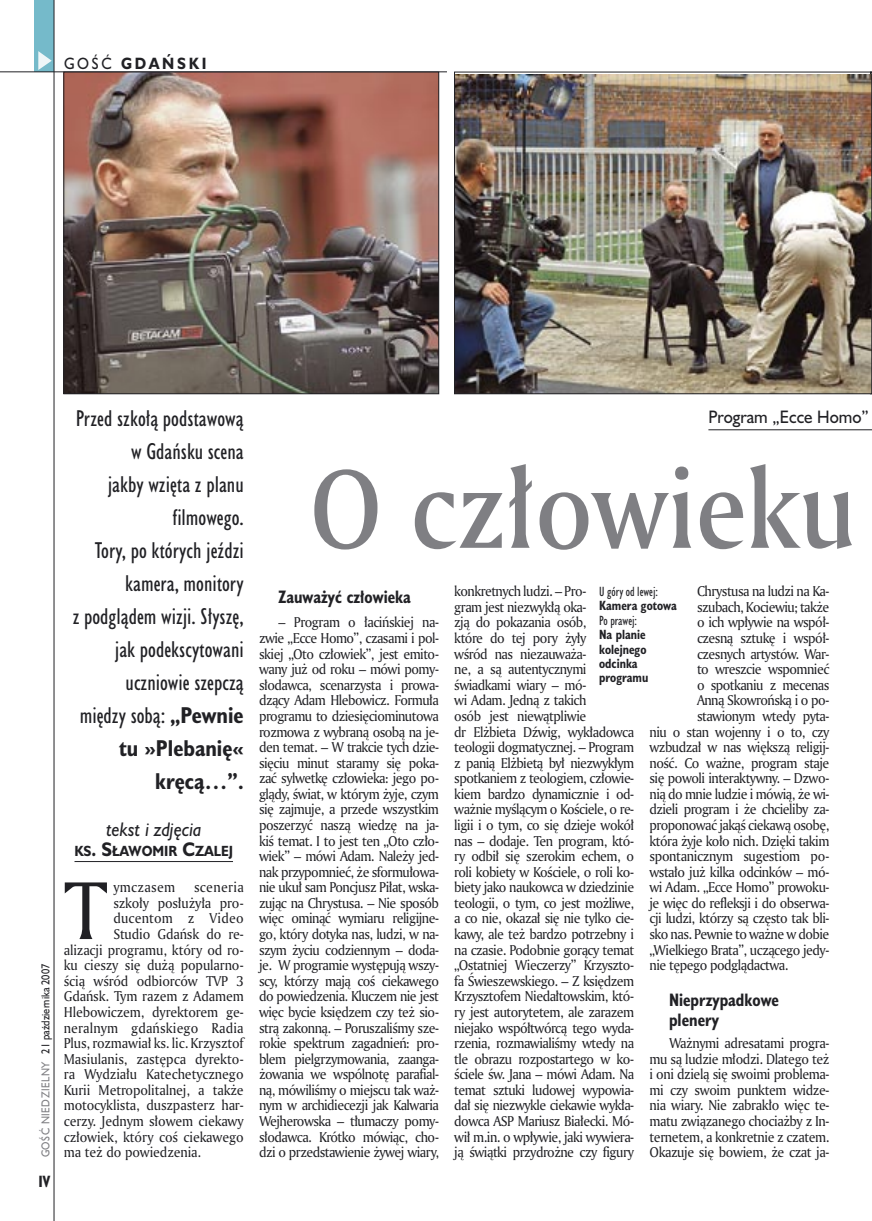
<style>
.page{position:relative;width:872px;height:1221px;background:#fff}
.page>*{position:absolute;margin:0;border:0;box-sizing:border-box;transform-origin:0 0}
._05_tytyl_AmMd_72_pt{font:108px "Amerigo Md PL";color:#7f7f83;scale:.9 1}
._02_body_z_incjalem_4{font:79.05px "Amerigo PL";color:#212125;scale:.94 1}
._06-1_lead_prawy_HuCn_14_pt{font:21px/33px "Humanst 521 Cn PL";color:#212125;text-align:right}
._12_autor_HuBd{font:italic 18px "Humanst 521 PL";color:#212125;scale:.9 1}
._04_srodtytul_HuCB_11_pt{font:700 16.5px/19.8px "Humanst 521 Cn PL";color:#212125;scale:.94 1}
._04-3_nadtytul_lokal{font:16.5px "Humanst 521 PL";color:#212125;scale:.94 1}
.t1{font:700 15px "Humanst 521 PL";letter-spacing:.2em;color:#212125;scale:.9 1}
.t2{font:700 15px "Humanst 521 Cn PL";color:#212125;scale:.94 1}
._01_body_tekst{font:13.8px/15.6px "Amerigo PL";letter-spacing:-.04em;color:#212125;text-align:justify;scale:.94 1}
._02_body_z_incjalem_4-2{font:13.8px "Amerigo PL";letter-spacing:-.01em;color:#212125;scale:.94 1}
._02_body_z_incjalem_4-3{font:13.8px "Amerigo PL";letter-spacing:.01em;color:#212125;scale:.94 1}
._02_body_z_incjalem_4-4{font:13.8px "Amerigo PL";letter-spacing:.02em;color:#212125;scale:.94 1}
._02_body_z_incjalem_4-5{font:13.8px "Amerigo PL";letter-spacing:.015em;color:#212125;scale:.94 1}
._12_autor_HuBd-2{font:700 13.5px "Humanst 521 PL";color:#212125;scale:.9 1}
._09_podpis_zdjecia_HuCnB{font:700 12.3px/14.4px "Humanst 521 Cn PL";color:#212125;scale:.94 1}
._09_podpis_zdjecia_HuCnB-2{font:12.3px "Humanst 521 Cn PL";color:#212125;scale:.94 1}
.t3{font:10.5px "Humanst 521 PL";color:#212125;scale:.9 1}
.s1{font-weight:400}
.s2{color:#7f7f83}
.s3{font-weight:700}
.s4{font-size:18px}
</style>
<div class="page">
<div style="left:35px;top:0;width:19px;height:72px;background:#75baca"></div>
<svg style="left:38px;top:51px;width:14px;height:19px"></svg>
<hr style="left:54px;top:0;width:1px;height:1220px;background:#212125">
<hr style="left:0;top:72px;width:447px;height:1px;background:#212125">
<hr style="left:74px;top:861px;width:159px;height:1px;background:#212125">
<hr style="left:708px;top:429px;width:164px;height:1px;background:#212125">
<img style="left:66px;top:74px;width:371px;height:318px">
<div style="left:64px;top:72px;width:375px;height:322px;border:1px solid #212125"></div>
<img style="left:456px;top:74px;width:414px;height:318px">
<div style="left:454px;top:72px;width:418px;height:322px;border:1px solid #212125"></div>
<p class="t1" style="left:64px;top:53px;width:160px"><span class="s1">GOŚĆ</span> GDAŃSKI</p>
<p class="t3" style="left:38px;top:1157px;width:216px;rotate:-90deg"><span class="s2">GOŚĆ NIEDZIELNY</span> 21 października 2007</p>
<p class="t2" style="left:38px;top:1170px;width:14px">IV</p>
<p class="_06-1_lead_prawy_HuCn_14_pt" style="left:73px;top:401px;width:172px">Przed szkołą podstawową w Gdańsku scena<br>jakby wzięta z planu filmowego.<br>Tory, po których jeździ kamera, monitory<br>z podglądem wizji. Słyszę, jak podekscytowani uczniowie szepczą<br>między sobą: <span class="s3">„Pewnie tu »Plebanię« kręcą…”.</span></p>
<p class="_12_autor_HuBd" style="left:106px;top:817px;width:108px">tekst i zdjęcia</p>
<p class="_12_autor_HuBd-2" style="left:74px;top:841px;width:178px">KS<span class="s4">. S</span>ŁAWOMIR <span class="s4">C</span>ZALEJ</p>
<p class="_02_body_z_incjalem_4" style="left:64px;top:857px;width:48px">T</p>
<p class="_02_body_z_incjalem_4-4" style="left:113px;top:878px;width:67px">ymczasem</p>
<p class="_02_body_z_incjalem_4-4" style="left:194px;top:878px;width:54px">sceneria</p>
<p class="_02_body_z_incjalem_4-2" style="left:113px;top:893px;width:140px">szkoły posłużyła pro-</p>
<p class="_02_body_z_incjalem_4-5" style="left:113px;top:909px;width:140px">ducentom z Video</p>
<p class="_02_body_z_incjalem_4-2" style="left:113px;top:924px;width:140px">Studio Gdańsk do re-</p>
<p class="_02_body_z_incjalem_4-2" style="left:64px;top:940px;width:193px">alizacji programu, który od ro-</p>
<p class="_02_body_z_incjalem_4-2" style="left:64px;top:955px;width:193px">ku cieszy się dużą popularno-</p>
<p class="_02_body_z_incjalem_4-2" style="left:64px;top:971px;width:193px">ścią wśród odbiorców TVP 3</p>
<p class="_02_body_z_incjalem_4-2" style="left:64px;top:987px;width:193px">Gdańsk. Tym razem z Adamem</p>
<p class="_02_body_z_incjalem_4-2" style="left:64px;top:1002px;width:193px">Hlebowiczem, dyrektorem ge-</p>
<p class="_02_body_z_incjalem_4-3" style="left:64px;top:1018px;width:193px">neralnym gdańskiego Radia</p>
<p class="_02_body_z_incjalem_4-2" style="left:64px;top:1033px;width:193px">Plus, rozmawiał ks. lic. Krzysztof</p>
<p class="_02_body_z_incjalem_4-2" style="left:64px;top:1049px;width:193px">Masiulanis, zastępca dyrekto-</p>
<p class="_02_body_z_incjalem_4-2" style="left:64px;top:1064px;width:193px">ra Wydziału Katechetycznego</p>
<p class="_02_body_z_incjalem_4-2" style="left:64px;top:1080px;width:193px">Kurii Metropolitalnej, a także</p>
<p class="_02_body_z_incjalem_4-2" style="left:64px;top:1096px;width:193px">motocyklista, duszpasterz har-</p>
<p class="_02_body_z_incjalem_4-2" style="left:64px;top:1111px;width:193px">cerzy. Jednym słowem ciekawy</p>
<p class="_02_body_z_incjalem_4-2" style="left:64px;top:1127px;width:193px">człowiek, który coś ciekawego</p>
<p class="_02_body_z_incjalem_4-2" style="left:64px;top:1142px;width:148px">ma też do powiedzenia.</p>
<p class="_04-3_nadtytul_lokal" style="left:708px;top:405px;width:172px">Program „Ecce Homo”</p>
<p class="_05_tytyl_AmMd_72_pt" style="left:310px;top:436px;width:608px">O człowieku</p>
<p class="_09_podpis_zdjecia_HuCnB-2" style="left:599px;top:583px;width:64px">U góry od lewej:</p>
<p class="_09_podpis_zdjecia_HuCnB" style="left:599px;top:598px;width:84px">Kamera gotowa</p>
<p class="_09_podpis_zdjecia_HuCnB" style="left:599px;top:612px;width:54px"><span class="s1">Po prawej:<br></span>Na planie kolejnego odcinka programu</p>
<p class="_01_body_tekst" style="left:454px;top:583px;width:193px;text-align:left">konkretnych ludzi. – Pro-<br>gram jest niezwykłą oka-<br>zją do pokazania osób,<br>które do tej pory żyły<br>wśród nas niezauważa-<br>ne, a są autentycznymi świadkami wiary – mó-<br>wi Adam. Jedną z takich<br>osób jest niewątpliwie<br>dr Elżbieta Dźwig, wykładowca teologii dogmatycznej. – Program z panią Elżbietą był niezwykłym spotkaniem z teologiem, człowie&shy;kiem bardzo dynamicznie i od&shy;ważnie myślącym o Kościele, o re&shy;ligii i o tym, co się dzieje wokół nas – dodaje. Ten program, któ&shy;ry odbił się szerokim echem, o roli kobiety w Kościele, o roli ko&shy;biety jako naukowca w dziedzinie teologii, o tym, co jest możliwe, a co nie, okazał się nie tylko cie&shy;kawy, ale też bardzo potrzebny i na czasie. Podobnie gorący temat „Ostatniej Wieczerzy” Krzyszto&shy;fa Świeszewskiego. – Z księdzem<br>Krzysztofem Niedałtowskim, któ&shy;ry jest autorytetem, ale zarazem niejako współtwórcą tego wyda&shy;rzenia, rozmawialiśmy wtedy na tle obrazu rozpostartego w ko&shy;ściele św. Jana – mówi Adam. Na temat sztuki ludowej wypowia&shy;dał się niezwykle ciekawie wykła&shy;dowca ASP Mariusz Białecki. Mó&shy;wił m.in. o wpływie, jaki wywiera&shy;ją świątki przydrożne czy figury</p>
<p class="_01_body_tekst" style="left:697px;top:583px;width:142px">Chrystusa na ludzi na Ka-</p>
<p class="_04_srodtytul_HuCB_11_pt" style="left:279px;top:586px;width:142px">Zauważyć człowieka</p>
<p class="_01_body_tekst" style="left:259px;top:614px;width:193px;text-indent:20px">– Program o łacińskiej na&shy;zwie „Ecce Homo”, czasami i pol&shy;skiej „Oto człowiek”, jest emito&shy;wany już od roku – mówi pomy&shy;słodawca, scenarzysta i prowa&shy;dzący Adam Hlebowicz. Formuła programu to dziesięciominutowa rozmowa z wybraną osobą na je&shy;den temat. – W trakcie tych dzie&shy;sięciu minut staramy się poka&shy;zać sylwetkę człowieka: jego po&shy;glądy, świat, w którym żyje, czym się zajmuje, a przede wszystkim poszerzyć naszą wiedzę na ja&shy;kiś temat. I to jest ten „Oto czło&shy;wiek” – mówi Adam. Należy jed&shy;nak przypomnieć, że sformułowa&shy;nie ukuł sam Poncjusz Piłat, wska&shy;zując na Chrystusa. – Nie sposób więc ominąć wymiaru religijne&shy;go, który dotyka nas, ludzi, w na&shy;szym życiu codziennym – doda&shy;je. W programie występują wszy&shy;scy, którzy mają coś ciekawego do powiedzenia. Kluczem nie jest więc bycie księdzem czy też sio&shy;strą zakonną. – Poruszaliśmy sze&shy;rokie spektrum zagadnień: pro&shy;blem pielgrzymowania, zaanga&shy;żowania we wspólnotę parafial&shy;ną, mówiliśmy o miejscu tak waż&shy;nym w archidiecezji jak Kalwaria Wejherowska – tłumaczy pomy&shy;słodawca. Krótko mówiąc, cho&shy;dzi o przedstawienie żywej wiary,</p>
<p class="_01_body_tekst" style="left:697px;top:598px;width:142px">szubach, Kociewiu; także</p>
<p class="_01_body_tekst" style="left:697px;top:614px;width:142px">o ich wpływie na współ-</p>
<p class="_01_body_tekst" style="left:697px;top:630px;width:142px">czesną sztukę i współ-</p>
<p class="_01_body_tekst" style="left:697px;top:645px;width:142px">czesnych artystów. War-</p>
<p class="_01_body_tekst" style="left:697px;top:661px;width:142px">to wreszcie wspomnieć</p>
<p class="_01_body_tekst" style="left:697px;top:676px;width:142px">o spotkaniu z mecenas</p>
<p class="_01_body_tekst" style="left:697px;top:692px;width:142px">Anną Skowrońską i o po-</p>
<p class="_01_body_tekst" style="left:697px;top:707px;width:142px">stawionym wtedy pyta-</p>
<p class="_01_body_tekst" style="left:649px;top:723px;width:193px">niu o stan wojenny i o to, czy</p>
<p class="_01_body_tekst" style="left:649px;top:739px;width:193px">wzbudzał w nas większą religij-</p>
<p class="_01_body_tekst" style="left:649px;top:754px;width:193px">ność. Co ważne, program staje</p>
<p class="_01_body_tekst" style="left:649px;top:770px;width:193px">się powoli interaktywny. – Dzwo-</p>
<p class="_01_body_tekst" style="left:649px;top:785px;width:193px">nią do mnie ludzie i mówią, że wi-</p>
<p class="_01_body_tekst" style="left:649px;top:801px;width:193px">dzieli program i że chcieliby za-</p>
<p class="_01_body_tekst" style="left:649px;top:816px;width:193px">proponować jakąś ciekawą osobę,</p>
<p class="_01_body_tekst" style="left:649px;top:832px;width:193px">która żyje koło nich. Dzięki takim</p>
<p class="_01_body_tekst" style="left:649px;top:848px;width:193px">spontanicznym sugestiom po-</p>
<p class="_01_body_tekst" style="left:649px;top:863px;width:193px">wstało już kilka odcinków – mó-</p>
<p class="_01_body_tekst" style="left:649px;top:879px;width:193px">wi Adam. „Ecce Homo” prowoku-</p>
<p class="_01_body_tekst" style="left:649px;top:894px;width:193px">je więc do refleksji i do obserwa-</p>
<p class="_01_body_tekst" style="left:649px;top:910px;width:193px">cji ludzi, którzy są często tak bli-</p>
<p class="_01_body_tekst" style="left:649px;top:925px;width:193px">sko nas. Pewnie to ważne w dobie</p>
<p class="_01_body_tekst" style="left:649px;top:941px;width:193px">„Wielkiego Brata”, uczącego jedy-</p>
<p class="_01_body_tekst" style="left:649px;top:957px;width:149px">nie tępego podglądactwa.</p>
<p class="_04_srodtytul_HuCB_11_pt" style="left:669px;top:989px;width:118px">Nieprzypadkowe plenery</p>
<p class="_01_body_tekst" style="left:649px;top:1034px;width:193px;text-indent:20px">Ważnymi adresatami progra&shy;mu są ludzie młodzi. Dlatego też i oni dzielą się swoimi problema&shy;mi czy swoim punktem widze&shy;nia wiary. Nie zabrakło więc te&shy;matu związanego chociażby z In&shy;ternetem, a konkretnie z czatem.<br>Okazuje się bowiem, że czat ja-</p>
</div>
